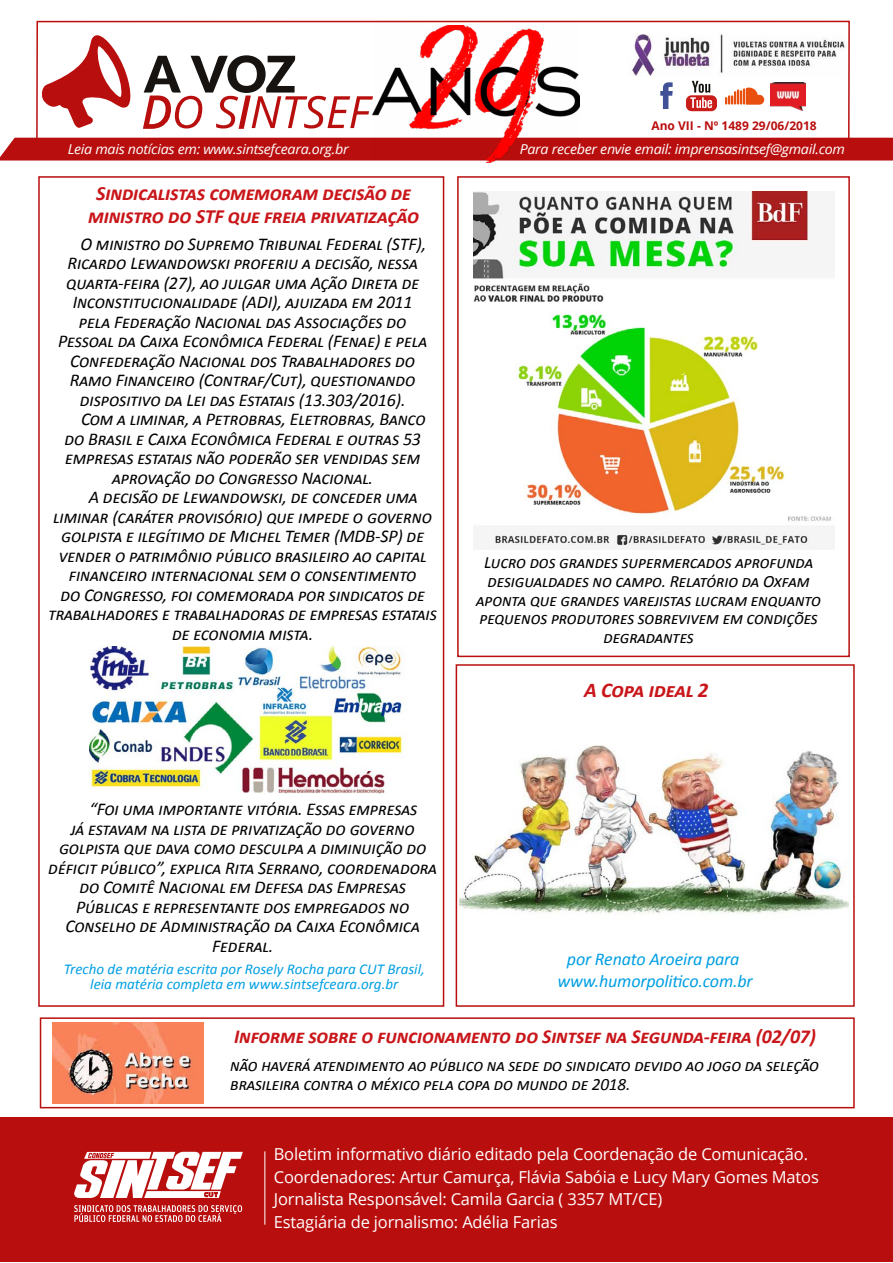
<style>
.page{position:relative;width:893px;height:1263px;background:#fff}
.page>*{position:absolute;margin:0;border:0;box-sizing:border-box;transform-origin:0 0}
.t1{font:italic 700 21px "Calibri";letter-spacing:-.01em;color:#c9161a}
.t2{font:italic 700 20.25px/22.5px "Calibri";letter-spacing:-.02em;color:#c9161a;text-align:center}
.t3{font:italic 700 19.8px "Calibri";letter-spacing:-.01em;color:#c9161a}
.t4{font:italic 18px "Calibri";letter-spacing:-.01em;color:#000}
.t5{font:italic 18px/21.3px "Calibri";letter-spacing:-.01em;color:#009fe3;text-align:center}
.t6{font:italic 17.25px/18.8px "Calibri";letter-spacing:-.01em;color:#000}
.t7{font:16.5px/22.5px "Open Sans";letter-spacing:-.01em;color:#fff}
.t8{font:italic 15px/15px "Calibri";letter-spacing:-.01em;color:#009fe3;text-align:center}
.t9{font:italic 13.65px "Open Sans";letter-spacing:-.02em;color:#fff;scale:1.05 1}
.t10{font:700 12px "Open Sans";color:#b90e0e}
</style>
<div class="page">
<div style="left:38px;top:176px;width:406px;height:831px;border:2px solid #b90e0e"></div>
<div style="left:36px;top:21px;width:814px;height:135px;border:2px solid #b90e0e"></div>
<svg style="left:143px;top:55px;width:230px;height:74px"></svg>
<svg style="left:41px;top:35px;width:90px;height:93px"></svg>
<div style="left:1px;top:1118px;width:892px;height:144px;background:#b90e0e"></div>
<svg style="left:0;top:137px;width:893px;height:24px;background:#bc1b1b"></svg>
<hr style="left:264px;top:1151px;width:1px;height:74px;background:#fff">
<svg style="left:74px;top:1152px;width:169px;height:46px"></svg>
<svg style="left:74px;top:1205px;width:168px;height:17px"></svg>
<img style="left:373px;top:25px;width:207px;height:137px">
<svg style="left:660px;top:82px;width:13px;height:27px"></svg>
<svg style="left:686px;top:81px;width:31px;height:30px"></svg>
<svg style="left:725px;top:88px;width:39px;height:17px"></svg>
<img style="left:771px;top:83px;width:34px;height:27px">
<img style="left:631px;top:34px;width:215px;height:43px">
<div style="left:40px;top:1017px;width:815px;height:91px;border:2px solid #b90e0e"></div>
<div style="left:456px;top:664px;width:399px;height:343px;border:2px solid #b90e0e"></div>
<img style="left:460px;top:745px;width:389px;height:169px">
<div style="left:457px;top:176px;width:393px;height:481px;border:2px solid #b90e0e"></div>
<img style="left:474px;top:191px;width:360px;height:358px">
<img style="left:89px;top:647px;width:314px;height:146px">
<img style="left:53px;top:1022px;width:150px;height:81px">
<p class="t10" style="left:651px;top:117px;width:167px">Ano VII - Nº 1489 29/06/2018</p>
<p class="t9" style="left:68px;top:140px;width:269px">Leia mais notícias em: www.sintsefceara.org.br</p>
<p class="t9" style="left:520px;top:140px;width:311px">Para receber envie email: imprensasintsef@gmail.com</p>
<p class="t2" style="left:88px;top:182px;width:333px">Sindicalistas comemoram decisão de ministro do STF que freia privatização</p>
<p class="t4" style="left:81px;top:232px;width:347px">O ministro do Supremo Tribunal Federal (STF),</p>
<p class="t4" style="left:67px;top:251px;width:352px">Ricardo Lewandowski proferiu a decisão, nessa</p>
<p class="t4" style="left:66px;top:271px;width:355px">quarta-feira (27), ao julgar uma Ação Direta de</p>
<p class="t4" style="left:73px;top:290px;width:341px">Inconstitucionalidade (ADI), ajuizada em 2011</p>
<p class="t4" style="left:79px;top:310px;width:329px">pela Federação Nacional das Associações do</p>
<p class="t4" style="left:58px;top:329px;width:371px">Pessoal da Caixa Econômica Federal (Fenae) e pela</p>
<p class="t4" style="left:70px;top:349px;width:346px">Confederação Nacional dos Trabalhadores do</p>
<p class="t4" style="left:70px;top:368px;width:347px">Ramo Financeiro (Contraf/Cut), questionando</p>
<p class="t4" style="left:80px;top:388px;width:327px">dispositivo da Lei das Estatais (13.303/2016).</p>
<p class="t4" style="left:81px;top:407px;width:346px">Com a liminar, a Petrobras, Eletrobras, Banco</p>
<p class="t4" style="left:64px;top:427px;width:358px">do Brasil e Caixa Econômica Federal e outras 53</p>
<p class="t4" style="left:65px;top:446px;width:357px">empresas estatais não poderão ser vendidas sem</p>
<p class="t4" style="left:112px;top:466px;width:262px">aprovação do Congresso Nacional.</p>
<p class="t4" style="left:89px;top:485px;width:330px">A decisão de Lewandowski, de conceder uma</p>
<p class="t4" style="left:53px;top:505px;width:380px">liminar (caráter provisório) que impede o governo</p>
<p class="t4" style="left:61px;top:524px;width:364px">golpista e ilegítimo de Michel Temer (MDB-SP) de</p>
<p class="t4" style="left:59px;top:544px;width:369px">vender o patrimônio público brasileiro ao capital</p>
<p class="t4" style="left:69px;top:563px;width:349px">financeiro internacional sem o consentimento</p>
<p class="t4" style="left:60px;top:583px;width:366px">do Congresso, foi comemorada por sindicatos de</p>
<p class="t4" style="left:48px;top:602px;width:390px">trabalhadores e trabalhadoras de empresas estatais</p>
<p class="t4" style="left:172px;top:622px;width:143px">de economia mista.</p>
<p class="t6" style="left:476px;top:552px;width:346px;text-align:center">Lucro dos grandes supermercados aprofunda desigualdades no campo. Relatório da Oxfam aponta que grandes varejistas lucram enquanto pequenos produtores sobrevivem em condições degradantes</p>
<p class="t1" style="left:584px;top:676px;width:126px">A Copa ideal 2</p>
<p class="t4" style="left:89px;top:797px;width:329px">“Foi uma importante vitória. Essas empresas</p>
<p class="t4" style="left:71px;top:817px;width:346px">já estavam na lista de privatização do governo</p>
<p class="t4" style="left:59px;top:836px;width:369px">golpista que dava como desculpa a diminuição do</p>
<p class="t4" style="left:48px;top:856px;width:390px">déficit público”, explica Rita Serrano, coordenadora</p>
<p class="t4" style="left:79px;top:875px;width:328px">do Comitê Nacional em Defesa das Empresas</p>
<p class="t4" style="left:76px;top:895px;width:335px">Públicas e representante dos empregados no</p>
<p class="t4" style="left:66px;top:914px;width:356px">Conselho de Administração da Caixa Econômica</p>
<p class="t4" style="left:212px;top:934px;width:63px">Federal.</p>
<p class="t8" style="left:64px;top:961px;width:363px">Trecho de matéria escrita por Rosely Rocha para CUT Brasil, leia matéria completa em www.sintsefceara.org.br</p>
<p class="t5" style="left:557px;top:948px;width:197px">por Renato Aroeira para www.humorpolitico.com.br</p>
<p class="t3" style="left:234px;top:1024px;width:583px">Informe sobre o funcionamento do Sintsef na Segunda-feira (02/07)</p>
<p class="t6" style="left:230px;top:1055px;width:590px">não haverá atendimento ao público na sede do sindicato devido ao jogo da seleção brasileira contra o méxico pela copa do mundo de 2018.</p>
<p class="t7" style="left:274px;top:1142px;width:547px">Boletim informativo diário editado pela Coordenação de Comunicação.<br>Coordenadores: Artur Camurça, Flávia Sabóia e Lucy Mary Gomes Matos Jornalista Responsável: Camila Garcia ( 3357 MT/CE)<br>Estagiária de jornalismo: Adélia Farias</p>
</div>
